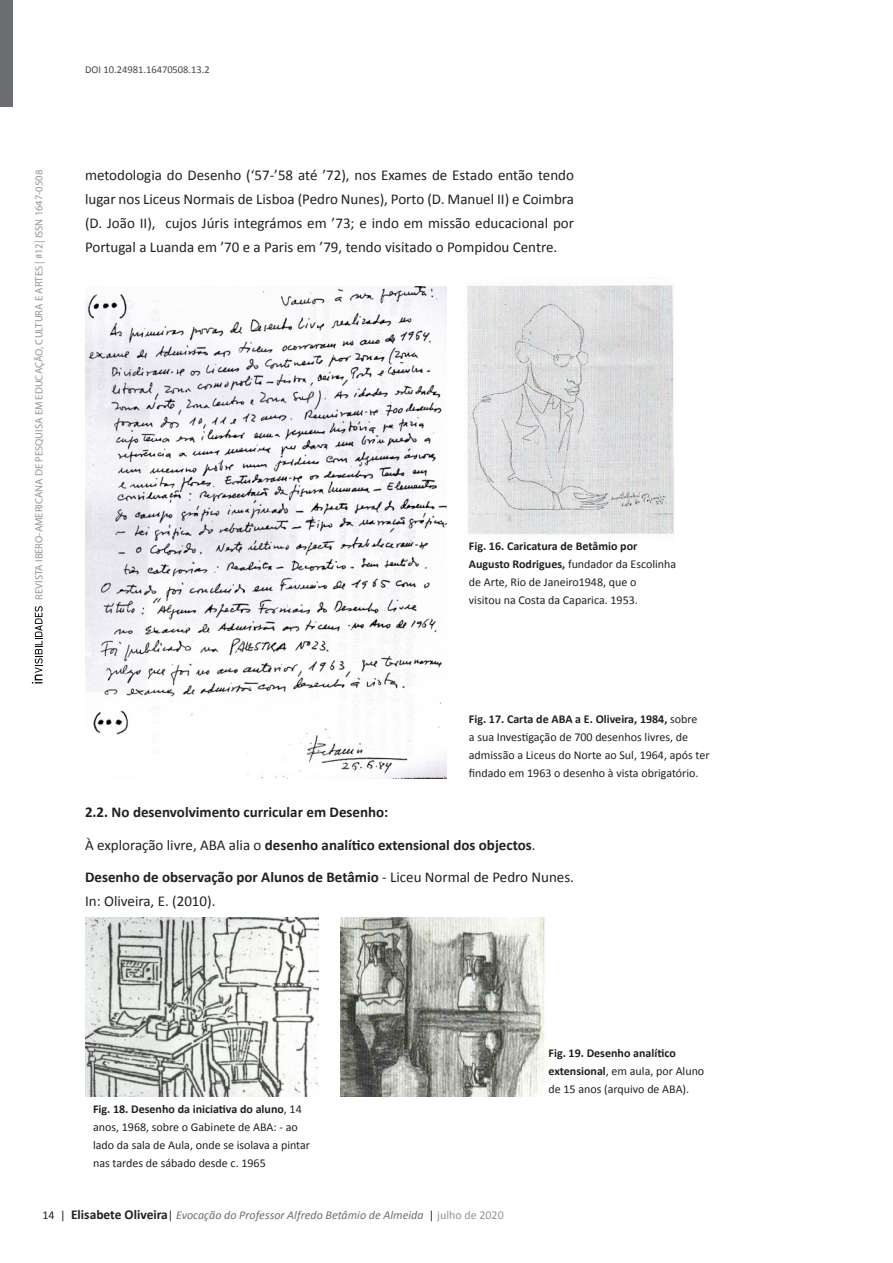
<style>
.page{position:relative;width:893px;height:1263px;background:#fff}
.page>*{position:absolute;margin:0;border:0;box-sizing:border-box;transform-origin:0 0}
.t1{font:15px/24px "Calibri";color:#231f20;text-align:justify}
.t2{font:700 15px/32.5px "Calibri";color:#231f20}
.t3{font:12px/18px "Calibri";color:#231f20}
.t4{font:italic 12px "Calibri";color:#6c6d70}
.t5{font:10.5px "Myriad Pro";color:#939598}
.t6{font:10.5px "Calibri";color:#474747}
.s1{font-weight:700}
.s2{font-weight:400}
.s3{font-style:normal;color:#231f20}
.s4{font-weight:700;font-style:normal;font-size:13.5px;color:#231f20}
.s5{font-style:normal;color:#939598}
</style>
<div class="page">
<div style="left:0;top:0;width:13px;height:106px;background:#6c6d70"></div>
<svg style="left:32px;top:606px;width:11px;height:77px"></svg>
<img style="left:467px;top:285px;width:207px;height:251px">
<img style="left:85px;top:286px;width:361px;height:492px">
<img style="left:85px;top:917px;width:234px;height:179px">
<img style="left:340px;top:918px;width:205px;height:178px">
<p class="t6" style="left:85px;top:63px;width:126px">DOI 10.24981.16470508.13.2</p>
<p class="t5" style="left:33px;top:599px;width:431px;rotate:-90deg">REVISTA IBERO-AMERICANA DE PESQUISA EM EDUCAÇÃO, CULTURA E ARTES | #12| ISSN 1647-0508</p>
<p class="t1" style="left:85px;top:163px;width:490px">metodologia do Desenho (‘57-’58 até ’72), nos Exames de Estado então tendo lugar nos Liceus Normais de Lisboa (Pedro Nunes), Porto (D. Manuel II) e Coimbra (D. João II), cujos Júris integrámos em ’73; e indo em missão educacional por Portugal a Luanda em ’70 e a Paris em ’79, tendo visitado o Pompidou Centre.</p>
<p class="t3" style="left:469px;top:537px;width:209px"><span class="s1">Fig. 16. Caricatura de Betâmio por Augusto Rodrigues,</span> fundador da Escolinha de Arte, Rio de Janeiro1948, que o<br>visitou na Costa da Caparica. 1953.</p>
<p class="t3" style="left:469px;top:709px;width:242px"><span class="s1">Fig. 17. Carta de ABA a E. Oliveira, 1984,</span> sobre<br>a sua Investigação de 700 desenhos livres, de admissão a Liceus do Norte ao Sul, 1964, após ter findado em 1963 o desenho à vista obrigatório.</p>
<p class="t2" style="left:85px;top:795px;width:490px">2.2. No desenvolvimento curricular em Desenho:<br><span class="s2">À exploração livre, ABA alia o</span> desenho analítico extensional dos objectos<span class="s2">.<br></span>Desenho de observação por Alunos de Betâmio <span class="s2">- Liceu Normal de Pedro Nunes.</span></p>
<p class="t1" style="left:85px;top:888px;width:132px">In: Oliveira, E. (2010).</p>
<p class="t3" style="left:93px;top:1099px;width:219px"><span class="s1">Fig. 18. Desenho da iniciativa do aluno</span>, 14 anos, 1968, sobre o Gabinete de ABA: - ao lado da sala de Aula, onde se isolava a pintar nas tardes de sábado desde c. 1965</p>
<p class="t4" style="left:43px;top:1207px;width:463px"><span class="s3">14 |</span> <span class="s4">Elisabete Oliveira</span><span class="s3">|</span> Evocação do Professor Alfredo Betâmio de Almeida <span class="s3">|</span> <span class="s5">julho de 2020</span></p>
<p class="t3" style="left:549px;top:1043px;width:157px"><span class="s1">Fig. 19. Desenho analítico extensional</span>, em aula, por Aluno de 15 anos (arquivo de ABA).</p>
</div>
